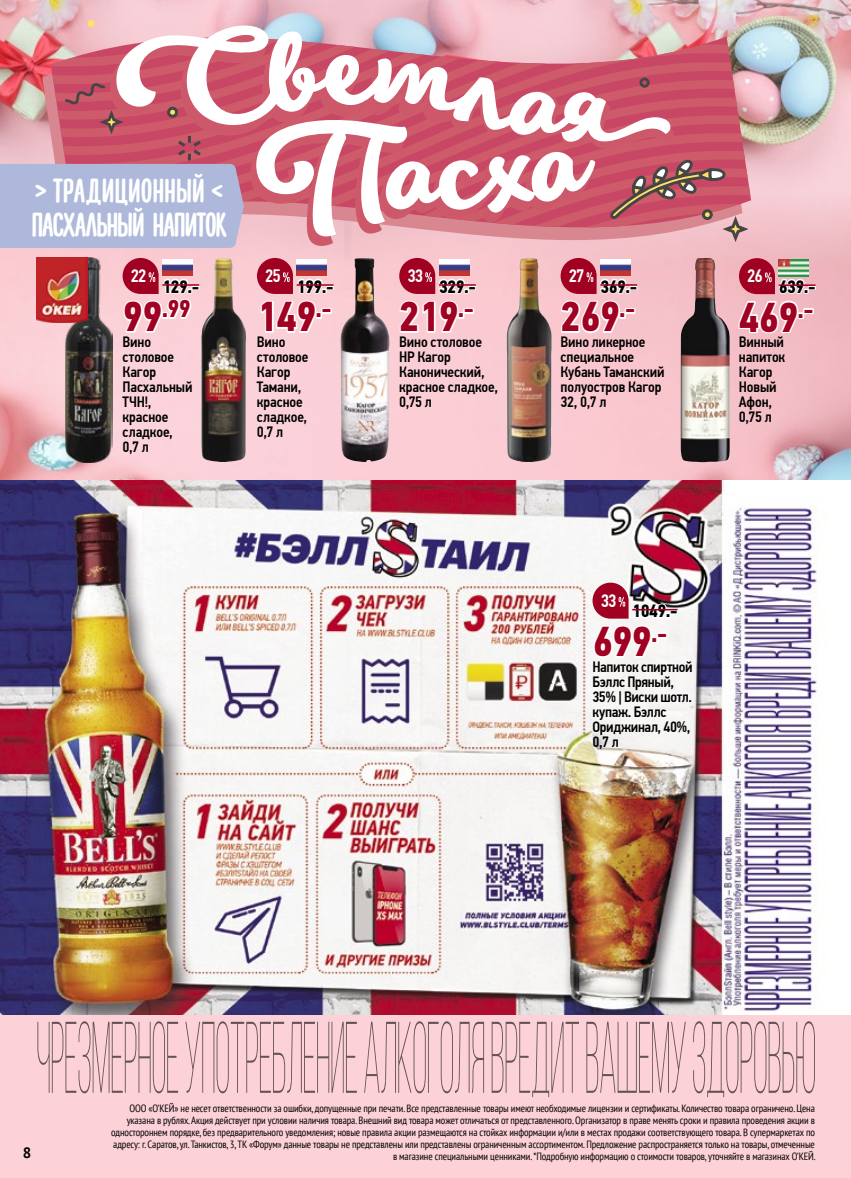
<style>
.page{position:relative;width:851px;height:1178px;background:#fff}
.page>*{position:absolute;margin:0;border:0;box-sizing:border-box;transform-origin:0 0}
.t1{font:700 42px "PF Din Text Cond Pro";letter-spacing:-.025em;color:#a00022}
.t2{font:700 39.15px/33.6px "Lifehack Sans";letter-spacing:-.02em;color:#fff}
.t3{font:700 24.45px "PF Din Text Cond Pro";color:#a00022}
.t4{font:700 18px "PF Din Text Cond Pro";letter-spacing:-.025em;color:#000}
.t5{font:500 18px "PF Din Text Cond Pro";letter-spacing:-.05em;color:#fff}
.t6{font:500 15px/15px "PF Din Text Cond Pro";letter-spacing:-.01em;color:#000}
.t7{font:700 15px "PT Sans";color:#000}
.t8{font:condensed 10.5px/12px "PT Sans";letter-spacing:-.01em;color:#000;text-align:right}
.s1{font-size:42px}
</style>
<div class="page">
<img style="left:0;top:290px;width:850px;height:190px">
<div style="left:0;top:1014px;width:850px;height:164px;background:#fcd1d8"></div>
<img style="left:351px;top:0;width:499px;height:290px">
<img style="left:0;top:0;width:351px;height:290px">
<img style="left:0;top:480px;width:824px;height:534px">
<div style="left:669px;top:610px;width:8px;height:5px;border:2px solid #fff"></div>
<hr style="left:632px;top:609px;width:45px;height:1px;background:#a00022">
<svg style="left:592px;top:583px;width:78px;height:76px"></svg>
<img style="left:201px;top:258px;width:45px;height:204px">
<hr style="left:297px;top:284px;width:36px;height:2px;background:#a00022">
<img style="left:326px;top:259px;width:1px;height:17px">
<svg style="left:257px;top:258px;width:69px;height:76px"></svg>
<img style="left:680px;top:258px;width:49px;height:204px">
<svg style="left:737px;top:258px;width:78px;height:77px"></svg>
<svg style="left:42px;top:37px;width:700px;height:216px;background:#edb3bb"></svg>
<img style="left:60px;top:24px;width:676px;height:54px">
<div style="left:88px;top:20px;width:7px;height:7px;background:#ffe06b;border-radius:50%"></div>
<svg style="left:112px;top:23px;width:559px;height:55px"></svg>
<svg style="left:0;top:78px;width:751px;height:170px"></svg>
<img style="left:340px;top:258px;width:49px;height:204px">
<hr style="left:439px;top:284px;width:37px;height:2px;background:#a00022">
<svg style="left:398px;top:258px;width:71px;height:76px"></svg>
<img style="left:506px;top:258px;width:45px;height:204px">
<hr style="left:600px;top:284px;width:37px;height:2px;background:#a00022">
<svg style="left:559px;top:258px;width:71px;height:77px"></svg>
<img style="left:66px;top:258px;width:46px;height:204px">
<hr style="left:162px;top:284px;width:37px;height:2px;background:#a00022">
<svg style="left:122px;top:258px;width:71px;height:76px"></svg>
<img style="left:36px;top:258px;width:51px;height:64px">
<svg style="left:37px;top:1021px;width:777px;height:76px;background:#e8c0c7"></svg>
<h2 class="t2" style="left:32px;top:173px;width:196px">&gt;традиционный&lt; пасхальный напиток</h2>
<h3 class="t5" style="left:131px;top:265px;width:17px">22</h3>
<h3 class="t4" style="left:162px;top:275px;width:38px">129.-</h3>
<h3 class="t5" style="left:265px;top:265px;width:17px">25</h3>
<h3 class="t4" style="left:297px;top:275px;width:38px">199.-</h3>
<h3 class="t5" style="left:407px;top:265px;width:17px">33</h3>
<h3 class="t4" style="left:439px;top:275px;width:38px">329.-</h3>
<h3 class="t5" style="left:568px;top:265px;width:17px">27</h3>
<h3 class="t4" style="left:600px;top:275px;width:38px">369.-</h3>
<h3 class="t5" style="left:747px;top:265px;width:17px">26</h3>
<h3 class="t4" style="left:778px;top:276px;width:38px">639.-</h3>
<h3 class="t3" style="left:123px;top:294px;width:70px"><span class="s1">99</span>.99</h3>
<h1 class="t1" style="left:257px;top:291px;width:76px">149<sup>.-</sup></h1>
<h1 class="t1" style="left:399px;top:291px;width:76px">219<sup>.-</sup></h1>
<h1 class="t1" style="left:560px;top:291px;width:76px">269<sup>.-</sup></h1>
<h1 class="t1" style="left:738px;top:292px;width:76px">469<sup>.-</sup></h1>
<h3 class="t6" style="left:123px;top:335px;width:71px">Вино столовое<br>Кагор<br>Пасхальный<br>ТЧН!, красное сладкое,<br>0,7 л</h3>
<h3 class="t6" style="left:257px;top:335px;width:53px">Вино столовое<br>Кагор<br>Тамани, красное сладкое,<br>0,7 л</h3>
<h3 class="t6" style="left:399px;top:335px;width:100px">Вино столовое<br>НР Кагор<br>Канонический, красное сладкое,<br>0,75 л</h3>
<h3 class="t6" style="left:560px;top:335px;width:105px">Вино ликерное специальное<br>Кубань Таманский полуостров Кагор<br>32, 0,7 л</h3>
<h3 class="t6" style="left:738px;top:335px;width:48px">Винный напиток<br>Кагор<br>Новый<br>Афон,<br>0,75 л</h3>
<h3 class="t5" style="left:600px;top:590px;width:17px">33</h3>
<h3 class="t4" style="left:632px;top:600px;width:47px">1049.-</h3>
<h1 class="t1" style="left:592px;top:616px;width:76px">699<sup>.-</sup></h1>
<h3 class="t6" style="left:592px;top:659px;width:102px">Напиток спиртной<br>Бэллс Пряный,<br>35% | Виски шотл. купаж. Бэллс<br>Ориджинал, 40%,<br>0,7 л</h3>
<h3 class="t7" style="left:23px;top:1142px;width:10px">8</h3>
<p class="t8" style="left:111px;top:1102px;width:705px">ООО «О’КЕЙ» не несет ответственности за ошибки, допущенные при печати. Все представленные товары имеют необходимые лицензии и сертификаты. Количество товара ограничено. Цена указана в рублях. Акция действует при условии наличия товара. Внешний вид товара может отличаться от представленного. Организатор в праве менять сроки и правила проведения акции в одностороннем порядке, без предварительного уведомления; новые правила акции размещаются на стойках информации и/или в местах продажи соответствующего товара. В супермаркетах по адресу: г. Саратов, ул. Танкистов, 3, ТК «Форум» данные товары не представлены или представлены ограниченным ассортиментом. Предложение распространяется только на товары, отмеченные в магазине специальными ценниками. *Подробную информацию о стоимости товаров, уточняйте в магазинах О’КЕЙ.</p>
</div>
